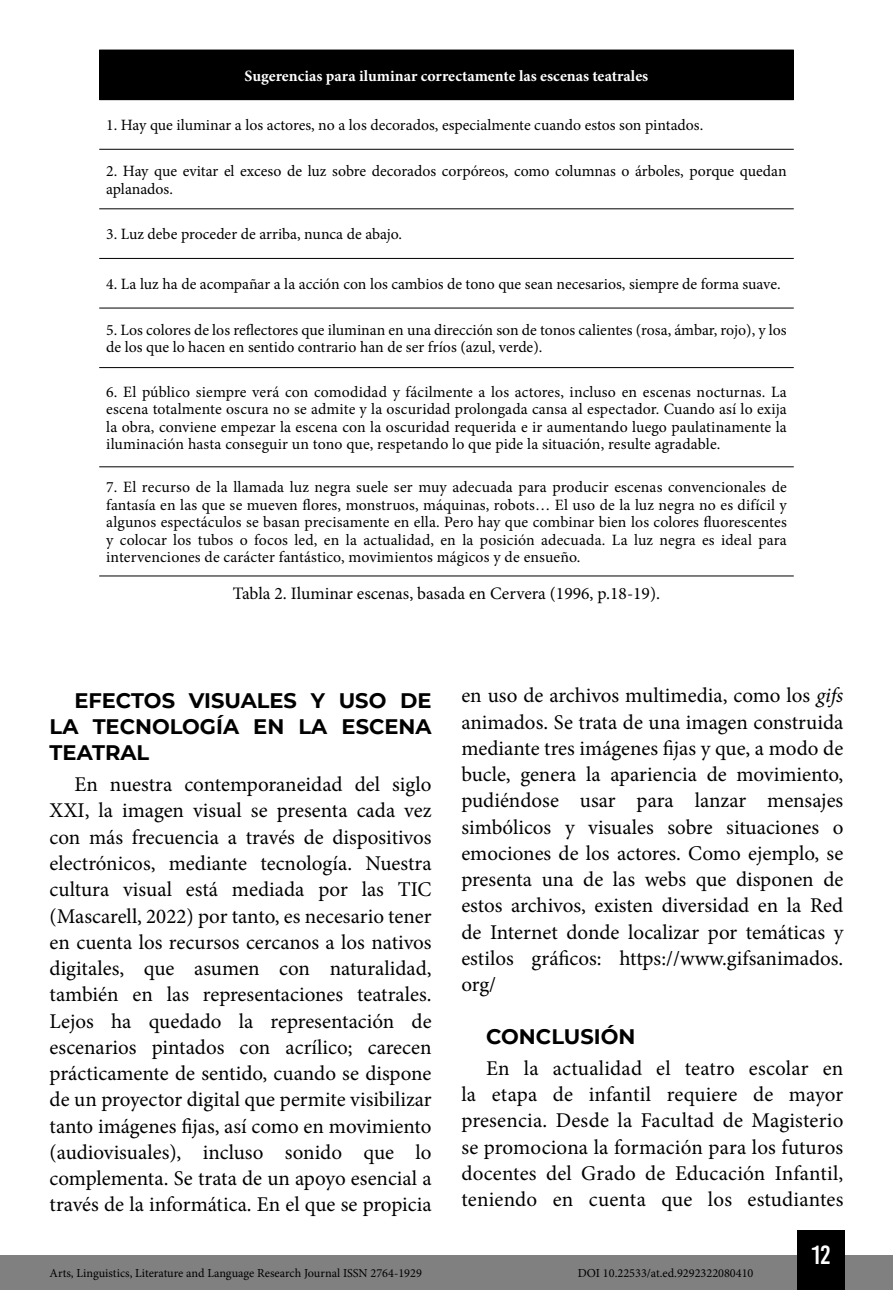
<style>
.page{position:relative;width:893px;height:1290px;background:#fff}
.page>*{position:absolute;margin:0;border:0;box-sizing:border-box;transform-origin:0 0}
.t1{font:26.25px "Bebas Kai";color:#fff}
.Texto_1{font:21px/26.2px "Minion Pro";color:#000;text-align:justify}
.Título_1{font:700 21px/26.2px "Montserrat";color:#000;text-align:justify}
.Info_Imagem{font:17.5px "Minion Pro";color:#000}
.Tabela{font:15.75px/17.5px "Minion Pro";color:#000}
.Tabela-2{font:700 15.75px "Minion Pro";color:#fff}
.t2{font:12.25px "Minion Pro";color:#000}
.s1{font-style:italic}
</style>
<div class="page">
<div style="left:0;top:1255px;width:893px;height:35px;background:#808080"></div>
<div style="left:797px;top:1230px;width:48px;height:60px;background:#000"></div>
<div style="left:99px;top:50px;width:695px;height:50px;background:#000"></div>
<hr style="left:99px;top:149px;width:695px;height:1px;background:#000">
<hr style="left:99px;top:208px;width:695px;height:1px;background:#000">
<hr style="left:99px;top:258px;width:695px;height:1px;background:#000">
<hr style="left:99px;top:308px;width:695px;height:1px;background:#000">
<hr style="left:99px;top:367px;width:695px;height:1px;background:#000">
<hr style="left:99px;top:466px;width:695px;height:1px;background:#000">
<hr style="left:99px;top:575px;width:695px;height:1px;background:#000">
<p class="Tabela-2" style="left:245px;top:64px;width:405px">Sugerencias para iluminar correctamente las escenas teatrales</p>
<p class="Tabela" style="left:106px;top:116px;width:599px">1. Hay que iluminar a los actores, no a los decorados, especialmente cuando estos son pintados.</p>
<p class="Tabela" style="left:106px;top:162px;width:682px">2. Hay que evitar el exceso de luz sobre decorados corpóreos, como columnas o árboles, porque quedan aplanados.</p>
<p class="Tabela" style="left:106px;top:226px;width:297px">3. Luz debe proceder de arriba, nunca de abajo.</p>
<p class="Tabela" style="left:106px;top:275px;width:676px">4. La luz ha de acompañar a la acción con los cambios de tono que sean necesarios, siempre de forma suave.</p>
<p class="Tabela" style="left:106px;top:321px;width:682px">5. Los colores de los reflectores que iluminan en una dirección son de tonos calientes (rosa, ámbar, rojo), y los de los que lo hacen en sentido contrario han de ser fríos (azul, verde).</p>
<p class="Tabela" style="left:106px;top:383px;width:682px;text-align:justify">6. El público siempre verá con comodidad y fácilmente a los actores, incluso en escenas nocturnas. La escena totalmente oscura no se admite y la oscuridad prolongada cansa al espectador. Cuando así lo exija la obra, conviene empezar la escena con la oscuridad requerida e ir aumentando luego paulatinamente la iluminación hasta conseguir un tono que, respetando lo que pide la situación, resulte agradable.</p>
<p class="Tabela" style="left:106px;top:478px;width:682px;text-align:justify">7. El recurso de la llamada luz negra suele ser muy adecuada para producir escenas convencionales de fantasía en las que se mueven flores, monstruos, máquinas, robots… El uso de la luz negra no es difícil y algunos espectáculos se basan precisamente en ella. Pero hay que combinar bien los colores fluorescentes y colocar los tubos o focos led, en la actualidad, en la posición adecuada. La luz negra es ideal para intervenciones de carácter fantástico, movimientos mágicos y de ensueño.</p>
<p class="Info_Imagem" style="left:233px;top:581px;width:429px">Tabla 2. Iluminar escenas, basada en Cervera (1996, p.18-19).</p>
<p class="Título_1" style="left:50px;top:686px;width:383px;text-indent:25px">EFECTOS VISUALES Y USO DE LA TECNOLOGÍA EN LA ESCENA TEATRAL</p>
<p class="Texto_1" style="left:50px;top:771px;width:384px;text-indent:25px">En nuestra contemporaneidad del siglo XXI, la imagen visual se presenta cada vez con más frecuencia a través de dispositivos electrónicos, mediante tecnología. Nuestra cultura visual está mediada por las TIC (Mascarell, 2022) por tanto, es necesario tener en cuenta los recursos cercanos a los nativos digitales, que asumen con naturalidad, también en las representaciones teatrales.<br>Lejos ha quedado la representación de escenarios pintados con acrílico; carecen prácticamente de sentido, cuando se dispone de un proyector digital que permite visibilizar tanto imágenes fijas, así como en movimiento (audiovisuales), incluso sonido que lo complementa. Se trata de un apoyo esencial a través de la informática. En el que se propicia</p>
<p class="Texto_1" style="left:461px;top:683px;width:384px">en uso de archivos multimedia, como los <span class="s1">gifs </span>animados. Se trata de una imagen construida mediante tres imágenes fijas y que, a modo de bucle, genera la apariencia de movimiento, pudiéndose usar para lanzar mensajes simbólicos y visuales sobre situaciones o emociones de los actores. Como ejemplo, se presenta una de las webs que disponen de estos archivos, existen diversidad en la Red de Internet donde localizar por temáticas y estilos gráficos: https://www.gifsanimados. org/</p>
<p class="Título_1" style="left:486px;top:1022px;width:151px">CONCLUSIÓN</p>
<p class="Texto_1" style="left:461px;top:1055px;width:384px;text-indent:25px">En la actualidad el teatro escolar en la etapa de infantil requiere de mayor presencia. Desde la Facultad de Magisterio se promociona la formación para los futuros docentes del Grado de Educación Infantil, teniendo en cuenta que los estudiantes</p>
<p class="t1" style="left:812px;top:1241px;width:20px">12</p>
<p class="t2" style="left:50px;top:1265px;width:374px">Arts, Linguistics, Literature and Language Research Journal ISSN 2764-1929</p>
<p class="t2" style="left:578px;top:1265px;width:177px">DOI 10.22533/at.ed.9292322080410</p>
</div>
